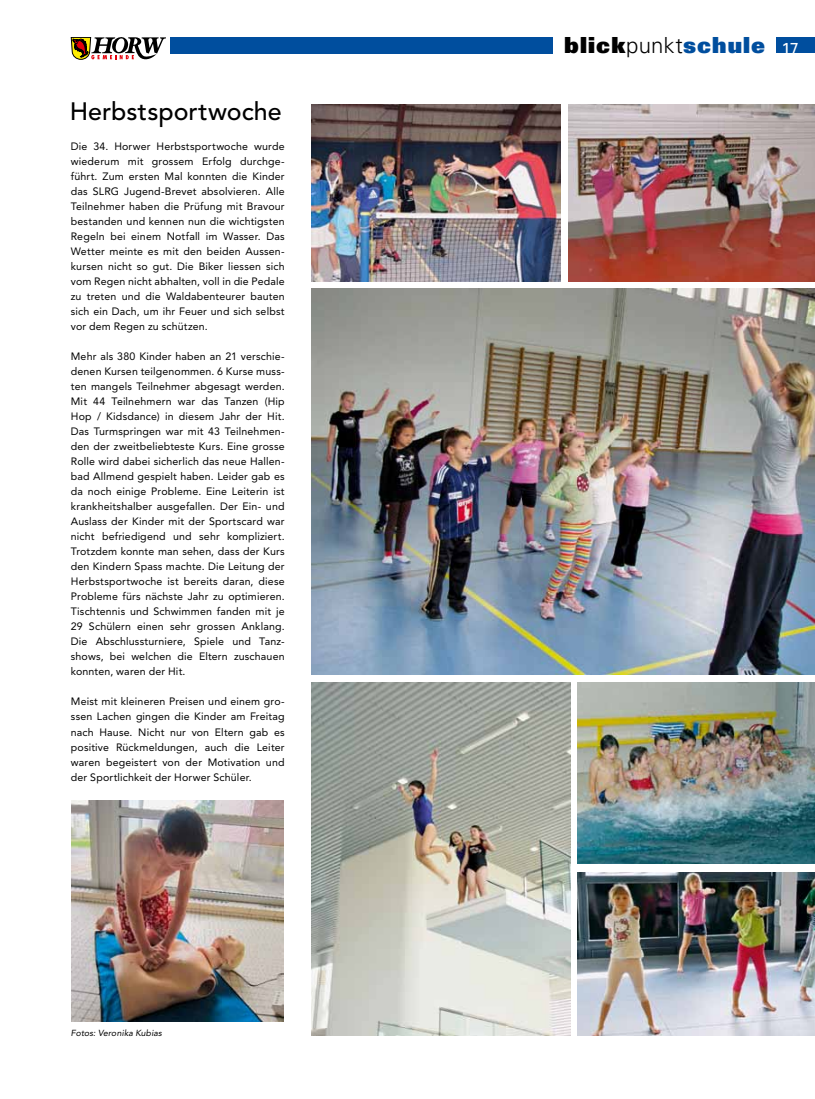
<style>
.page{position:relative;width:815px;height:1099px;background:#fff}
.page>*{position:absolute;margin:0;border:0;box-sizing:border-box;transform-origin:0 0}
.t1{font:500 25px "Avenir";color:#000}
.t2{font:900 22.12px "Univers";letter-spacing:.05em;color:#004e9e}
.t3{font:10.62px/15px "Avenir";letter-spacing:.015em;color:#000;text-align:justify}
.t4{font:italic 8.75px "Avenir";letter-spacing:.015em;color:#000}
.s1{color:#000}
.s2{font-weight:300;color:#000}
.s3{font-weight:400;font-size:15.88px;color:#fff}
</style>
<div class="page">
<div style="left:170px;top:37px;width:383px;height:17px;background:#004e9e"></div>
<svg style="left:71px;top:37px;width:94px;height:23px"></svg>
<div style="left:776px;top:37px;width:39px;height:16px;background:#004e9e"></div>
<img style="left:568px;top:105px;width:247px;height:177px">
<img style="left:578px;top:872px;width:237px;height:163px">
<img style="left:312px;top:289px;width:503px;height:385px">
<img style="left:71px;top:800px;width:213px;height:220px">
<img style="left:578px;top:682px;width:237px;height:181px">
<img style="left:312px;top:105px;width:249px;height:177px">
<img style="left:312px;top:682px;width:258px;height:353px">
<h1 class="t1" style="left:70px;top:97px;width:214px">Herbstsportwoche</h1>
<p class="t3" style="left:71px;top:139px;width:215px">Die 34. Horwer Herbstsportwoche wurde wiederum mit grossem Erfolg durchge&shy;führt. Zum ersten Mal konnten die Kinder das SLRG Jugend-Brevet absolvieren. Alle Teilnehmer haben die Prüfung mit Bravour bestanden und kennen nun die wichtigsten Regeln bei einem Notfall im Wasser. Das Wetter meinte es mit den beiden Aussen&shy;kursen nicht so gut. Die Biker liessen sich vom Regen nicht abhalten, voll in die Pedale zu treten und die Waldabenteurer bauten sich ein Dach, um ihr Feuer und sich selbst vor dem Regen zu schützen.</p>
<p class="t3" style="left:71px;top:349px;width:215px">Mehr als 380 Kinder haben an 21 verschie&shy;denen Kursen teilgenommen. 6 Kurse muss&shy;ten mangels Teilnehmer abgesagt werden.<br>Mit 44 Teilnehmern war das Tanzen (Hip Hop / Kidsdance) in diesem Jahr der Hit.<br>Das Turmspringen war mit 43 Teilnehmen&shy;den der zweitbeliebteste Kurs. Eine grosse Rolle wird dabei sicherlich das neue Hallen&shy;bad Allmend gespielt haben. Leider gab es da noch einige Probleme. Eine Leiterin ist krankheitshalber ausgefallen. Der Ein- und Auslass der Kinder mit der Sportscard war nicht befriedigend und sehr kompliziert.<br>Trotzdem konnte man sehen, dass der Kurs den Kindern Spass machte. Die Leitung der Herbstsportwoche ist bereits daran, diese Probleme fürs nächste Jahr zu optimieren.<br>Tischtennis und Schwimmen fanden mit je 29 Schülern einen sehr grossen Anklang.<br>Die Abschlussturniere, Spiele und Tanz&shy;shows, bei welchen die Eltern zuschauen konnten, waren der Hit.</p>
<p class="t3" style="left:71px;top:694px;width:215px">Meist mit kleineren Preisen und einem gro&shy;ssen Lachen gingen die Kinder am Freitag nach Hause. Nicht nur von Eltern gab es positive Rückmeldungen, auch die Leiter waren begeistert von der Motivation und der Sportlichkeit der Horwer Schüler.</p>
<p class="t4" style="left:71px;top:1027px;width:93px">Fotos: Veronika Kubias</p>
<h2 class="t2" style="left:564px;top:31px;width:236px"><span class="s1">blick</span><span class="s2">punkt</span>schule <span class="s3">17</span></h2>
</div>
